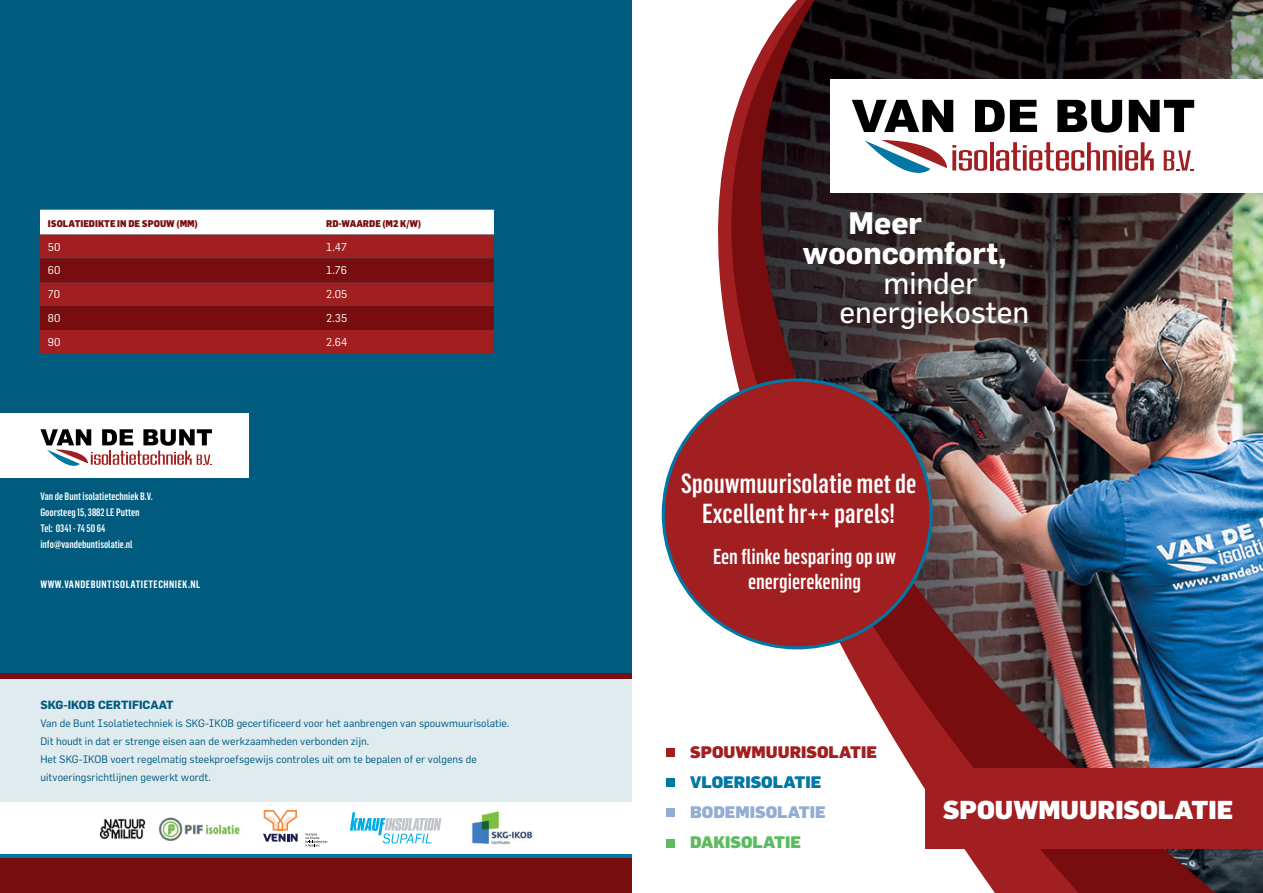
<style>
.page{position:relative;width:1263px;height:893px;background:#fff}
.page>*{position:absolute;margin:0;border:0;box-sizing:border-box;transform-origin:0 0}
.t1{font:30.45px/29.7px "Flama";color:#fff;text-align:center}
.t2{font:700 30.45px/29.5px "Flama";color:#fff}
.t3{font:500 27px/29.5px "Flama Condensed";color:#fff;text-align:center}
.t4{font:900 25.5px "Flama";color:#fff}
.t5{font:500 21.15px/25.5px "Flama Condensed";color:#fff;text-align:center}
.t6{font:900 16.35px "Flama";color:#a11e21}
.t7{font:900 16.35px "Flama";color:#0077a4}
.t8{font:900 16.35px "Flama";color:#91add2}
.t9{font:900 16.35px "Flama";color:#5bbb5f}
.t10{font:700 11.7px "Flama";color:#005b7f}
.t11{font:11.25px "Flama";color:#fff}
.t12{font:10.65px/18px "Flama";color:#005b7f}
.t13{font:500 10.65px/15.9px "Flama Condensed";color:#fff}
.t14{font:600 10.5px "Flama Condensed";letter-spacing:.05em;color:#fff}
.t15{font:900 9.6px "Flama Semicondensed";color:#770d0e}
</style>
<div class="page">
<img style="left:718px;top:0;width:545px;height:893px">
<div style="left:0;top:0;width:631px;height:802px;background:#005b7f"></div>
<div style="left:0;top:856px;width:631px;height:37px;background:#770d0e"></div>
<div style="left:0;top:414px;width:248px;height:64px;background:#fff"></div>
<svg style="left:40px;top:429px;width:172px;height:37px"></svg>
<svg style="left:350px;top:812px;width:91px;height:32px"></svg>
<svg style="left:263px;top:810px;width:35px;height:32px"></svg>
<svg style="left:305px;top:833px;width:22px;height:13px"></svg>
<hr style="left:0;top:854px;width:631px;height:3px;background:#0077a4">
<img style="left:471px;top:811px;width:63px;height:34px">
<div style="left:666px;top:748px;width:8px;height:9px;background:#a11e21"></div>
<div style="left:666px;top:808px;width:8px;height:9px;background:#91add2"></div>
<div style="left:666px;top:778px;width:8px;height:9px;background:#0077a4"></div>
<div style="left:666px;top:839px;width:8px;height:8px;background:#5bbb5f"></div>
<svg style="left:662px;top:376px;width:270px;height:275px;background:#a24145"></svg>
<div style="left:925px;top:768px;width:338px;height:81px;background:#a11e21"></div>
<div style="left:831px;top:79px;width:432px;height:114px;background:#fff"></div>
<svg style="left:852px;top:100px;width:101px;height:32px"></svg>
<svg style="left:975px;top:100px;width:62px;height:32px"></svg>
<svg style="left:1057px;top:100px;width:65px;height:33px"></svg>
<svg style="left:1129px;top:100px;width:65px;height:32px"></svg>
<hr style="left:990px;top:142px;width:3px;height:28px;background:#a11e21">
<svg style="left:996px;top:142px;width:158px;height:29px"></svg>
<svg style="left:1164px;top:150px;width:30px;height:21px"></svg>
<svg style="left:865px;top:140px;width:122px;height:33px"></svg>
<img style="left:159px;top:817px;width:81px;height:24px">
<img style="left:99px;top:818px;width:47px;height:22px">
<div style="left:0;top:679px;width:638px;height:123px;background:#e0ebef"></div>
<div style="left:0;top:674px;width:631px;height:5px;background:#770d0e"></div>
<div style="left:40px;top:210px;width:454px;height:25px;background:#fff"></div>
<div style="left:40px;top:235px;width:454px;height:119px;background:#a11e21"></div>
<svg style="left:40px;top:258px;width:454px;height:72px;background:#831315"></svg>
<p class="t15" style="left:48px;top:217px;width:151px">ISOLATIEDIKTE IN DE SPOUW (MM)</p>
<p class="t15" style="left:326px;top:217px;width:97px">RD-WAARDE (m2 K/W)</p>
<p class="t11" style="left:48px;top:240px;width:14px">50</p>
<p class="t11" style="left:326px;top:240px;width:23px">1.47</p>
<p class="t11" style="left:48px;top:264px;width:14px">60</p>
<p class="t11" style="left:326px;top:264px;width:23px">1.76</p>
<p class="t11" style="left:48px;top:287px;width:14px">70</p>
<p class="t11" style="left:326px;top:287px;width:23px">2.05</p>
<p class="t11" style="left:48px;top:311px;width:14px">80</p>
<p class="t11" style="left:326px;top:311px;width:23px">2.35</p>
<p class="t11" style="left:48px;top:335px;width:14px">90</p>
<p class="t11" style="left:326px;top:335px;width:23px">2.64</p>
<p class="t13" style="left:40px;top:488px;width:114px">Van de Bunt isolatietechniek B.V.<br>Goorsteeg 15, 3882 LE Putten<br>Tel: 0341 - 74 50 64 info@vandebuntisolatie.nl</p>
<p class="t14" style="left:40px;top:577px;width:162px">WWW.VANDEBUNTISOLATIETECHNIEK.NL</p>
<p class="t10" style="left:40px;top:698px;width:135px">SKG-IKOB certificaat</p>
<p class="t12" style="left:40px;top:714px;width:470px">Van de Bunt Isolatietechniek is SKG-IKOB gecertificeerd voor het aanbrengen van spouwmuurisolatie.<br>Dit houdt in dat er strenge eisen aan de werkzaamheden verbonden zijn.<br>Het SKG-IKOB voert regelmatig steekproefsgewijs controles uit om te bepalen of er volgens de uitvoeringsrichtlijnen gewerkt wordt.</p>
<h1 class="t2" style="left:803px;top:208px;width:205px;text-indent:46px">Meer wooncomfort,</h1>
<h1 class="t1" style="left:839px;top:267px;width:191px">minder energiekosten</h1>
<h2 class="t3" style="left:681px;top:468px;width:237px">Spouwmuurisolatie met de<br>Excellent hr++ parels!</h2>
<h3 class="t5" style="left:713px;top:543px;width:185px">Een flinke besparing op uw energierekening</h3>
<h3 class="t6" style="left:690px;top:740px;width:189px">SPOUWMUURISOLATIE</h3>
<h3 class="t7" style="left:690px;top:771px;width:133px">VLOERISOLATIE</h3>
<h3 class="t8" style="left:690px;top:801px;width:137px">BODEMISOLATIE</h3>
<h3 class="t9" style="left:690px;top:831px;width:113px">DAKISOLATIE</h3>
<h3 class="t4" style="left:943px;top:791px;width:292px">SPOUWMUURISOLATIE</h3>
</div>
